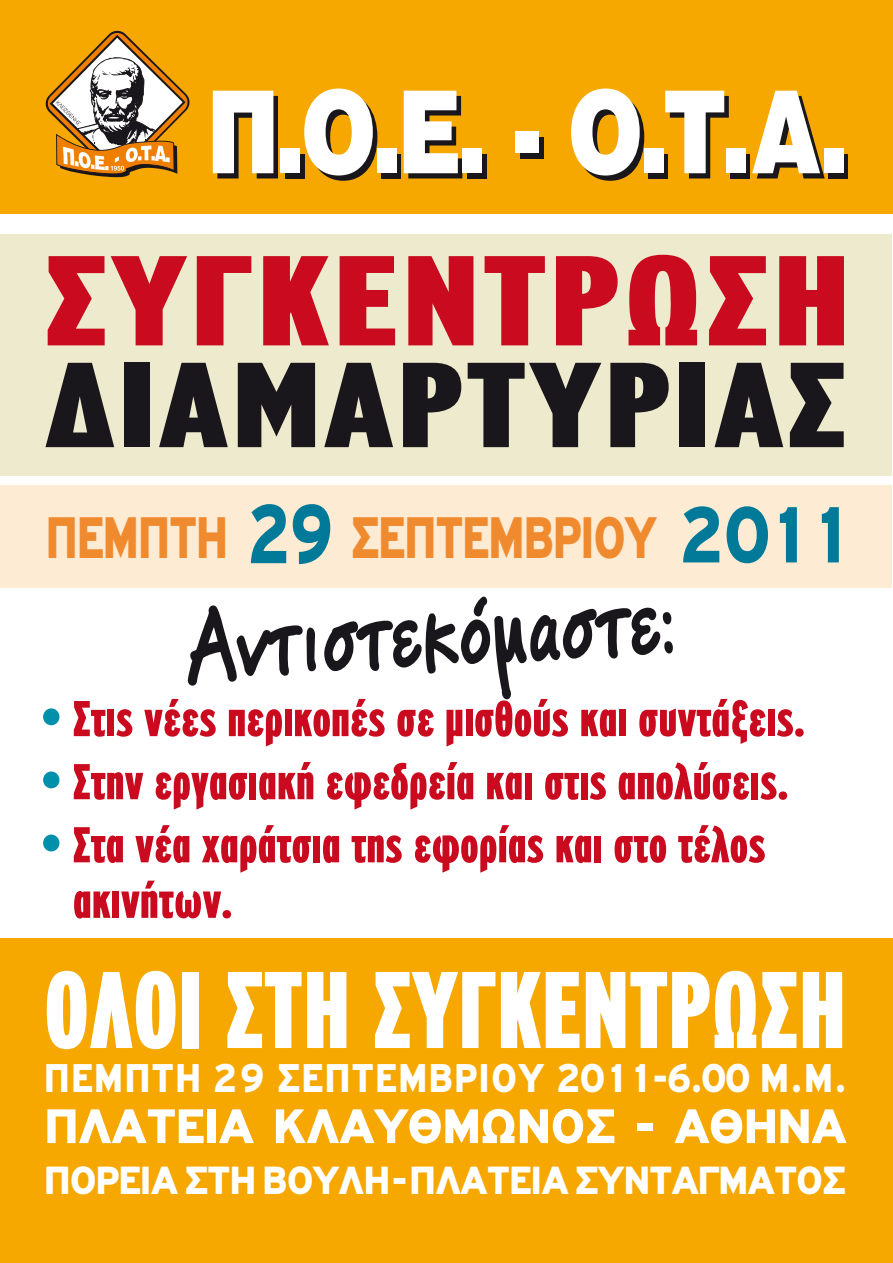
<style>
.page{position:relative;width:893px;height:1263px;background:#fff}
.page>*{position:absolute;margin:0;border:0;box-sizing:border-box;transform-origin:0 0}
.t1{font:900 137.1px "PF Highway Gothic Comp";letter-spacing:.015em;color:#ca0a1e;scale:1.4 1}
.t2{font:900 129.6px "PF Highway Gothic Comp";letter-spacing:.015em;color:#1a171c;scale:1.4 1}
.t3{font:900 116.85px "PF Highway Gothic Comp";color:#fff}
.t4{font:900 113.25px "Hel";color:#fff;scale:.8 1}
.t5{font:700 104.25px "PF Reminder";color:#1a171c;scale:.79 1}
.t6{font:900 62.55px "PF Highway Gothic";letter-spacing:-.02em;color:#f08a2f;scale:.77 1}
.t7{font:900 54px/55.5px "PF Highway Gothic Comp";color:#ca0a1e}
.t8{font:900 51.75px "PF Highway Gothic";letter-spacing:-.01em;color:#fff}
.t9{font:900 42.9px "PF Highway Gothic";letter-spacing:.035em;color:#fff;scale:.9 1}
.t10{font:900 42px "PF Highway Gothic";letter-spacing:-.02em;color:#fff;scale:.95 1}
.s1{font-size:89.4px;color:#007a98}
.s2{font-size:84.9px;color:#007a98}
.s3{font-size:57px;color:#0090ab}
</style>
<div class="page">
<div style="left:0;top:0;width:893px;height:214px;background:#f6a800"></div>
<div style="left:0;top:234px;width:891px;height:242px;background:#eeeacd"></div>
<div style="left:0;top:485px;width:891px;height:103px;background:#feebd3"></div>
<div style="left:0;top:938px;width:893px;height:325px;background:#f6a800"></div>
<svg style="left:45px;top:30px;width:145px;height:147px"></svg>
<h3 class="t4" style="left:206px;top:63px;width:804px">¶.O.∂. - O.∆.∞.</h3>
<h1 class="t1" style="left:45px;top:232px;width:578px">ΣΥΓΚΕΝΤΡΩΣΗ</h1>
<h2 class="t2" style="left:45px;top:340px;width:574px">ΔΙΑΜΑΡΤΥΡΙΑΣ</h2>
<p class="t6" style="left:46px;top:502px;width:1052px">ΠΕΜΠΤΗ <span class="s1">29</span> ΣΕΠΤΕΜΒΡΙΟΥ <span class="s2">2011</span></p>
<h3 class="t5" style="left:184px;top:587px;width:619px;rotate:-3deg">Αντιστεκόμαστε:</h3>
<p class="t7" style="left:41px;top:692px;width:766px"><span class="s3">•</span> Στις νέες περικοπές σε μισθούς και συντάξεις.</p>
<p class="t7" style="left:41px;top:755px;width:749px"><span class="s3">•</span> Στην εργασιακή εφεδρεία και στις απολύσεις.</p>
<p class="t7" style="left:73px;top:818px;width:694px;text-indent:-32px"><span class="s3">•</span> Στα νέα χαράτσια της εφορίας και στο τέλος ακινήτων.</p>
<h3 class="t3" style="left:44px;top:951px;width:804px">ΟΛΟΙ ΣΤΗ ΣYΓKENTPΩΣH</h3>
<p class="t9" style="left:44px;top:1054px;width:893px">ΠΕΜΠΤΗ 29 ΣΕΠΤΕΜΒΡΙΟΥ 2011-6.00 M.M.</p>
<p class="t8" style="left:44px;top:1097px;width:804px">ΠΛATEIA KΛΑΥΘΜΩΝΟΣ - AΘHNA</p>
<p class="t10" style="left:44px;top:1157px;width:846px">ΠΟΡΕΙΑ ΣΤΗ ΒΟΥΛΗ - ΠΛΑΤΕΙΑ ΣΥΝΤΑΓΜΑΤΟΣ</p>
</div>
